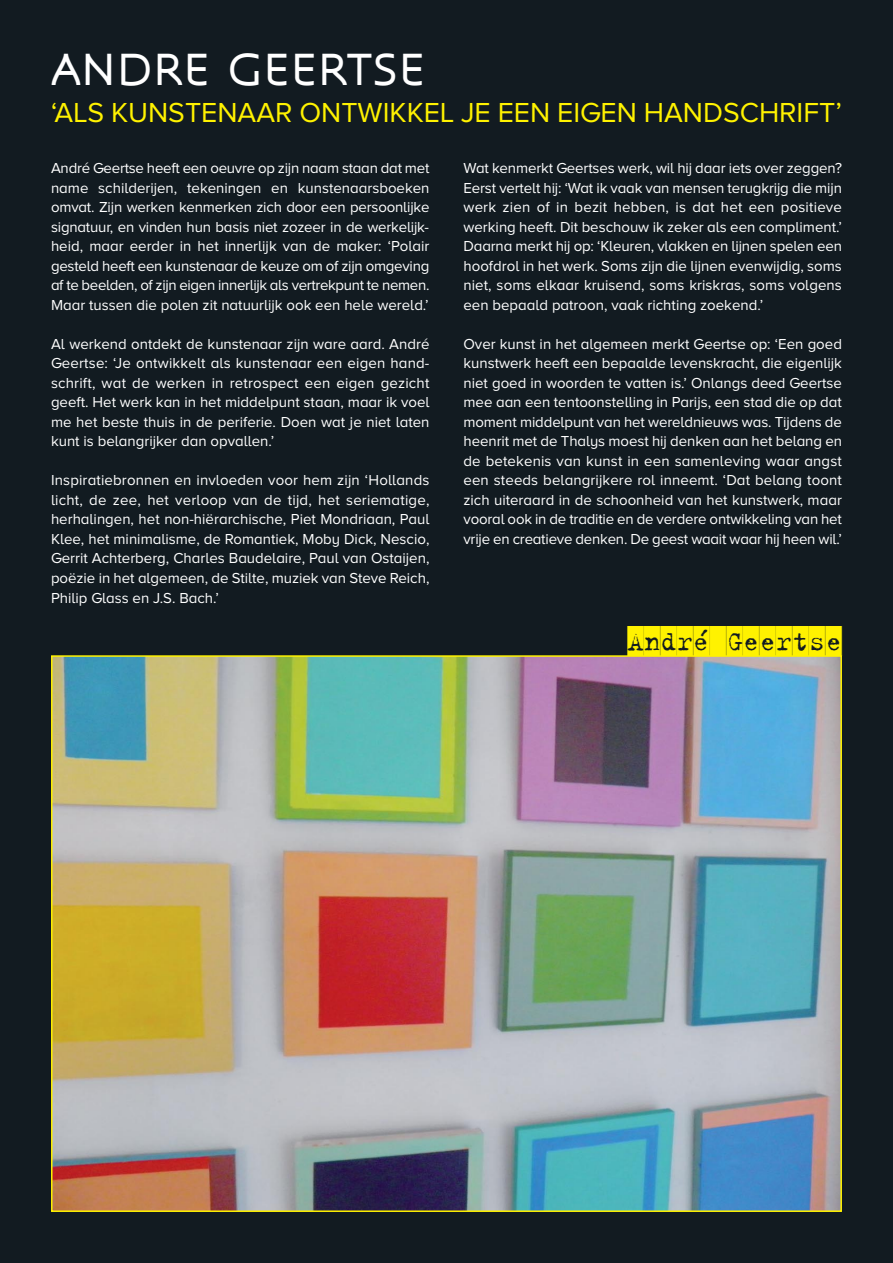
<style>
.page{position:relative;width:893px;height:1263px;background:#121b21}
.page>*{position:absolute;margin:0;border:0;box-sizing:border-box;transform-origin:0 0}
.t1{font:42px "Espace Enny";color:#fff}
.t2{font:30px "Trixie Cameo";color:#fff200}
.t3{font:28.5px "Proxima Nova A";color:#fff200}
.t4{font:15px/19.5px "Proxima Nova A";color:#fff;text-align:justify}
</style>
<div class="page">
<img style="left:54px;top:658px;width:785px;height:551px">
<h1 class="t1" style="left:51px;top:53px;width:376px">ANDRE GEERTSE</h1>
<h3 class="t3" style="left:51px;top:103px;width:792px">‘ALS KUNSTENAAR ONTWIKKEL JE EEN EIGEN HANDSCHRIFT’</h3>
<p class="t4" style="left:51px;top:160px;width:380px">André Geertse heeft een oeuvre op zijn naam staan dat met name schilderijen, tekeningen en kunstenaarsboeken omvat. Zijn werken kenmerken zich door een persoonlijke signatuur, en vinden hun basis niet zozeer in de werkelijk&shy;heid, maar eerder in het innerlijk van de maker: ‘Polair gesteld heeft een kunstenaar de keuze om of zijn omgeving af te beelden, of zijn eigen innerlijk als vertrekpunt te nemen.<br>Maar tussen die polen zit natuurlijk ook een hele wereld.’</p>
<p class="t4" style="left:51px;top:336px;width:380px">Al werkend ontdekt de kunstenaar zijn ware aard. André Geertse: ‘Je ontwikkelt als kunstenaar een eigen hand&shy;schrift, wat de werken in retrospect een eigen gezicht geeft. Het werk kan in het middelpunt staan, maar ik voel me het beste thuis in de periferie. Doen wat je niet laten kunt is belangrijker dan opvallen.’</p>
<p class="t4" style="left:51px;top:472px;width:380px">Inspiratiebronnen en invloeden voor hem zijn ‘Hollands licht, de zee, het verloop van de tijd, het seriematige, herhalingen, het non-hiërarchische, Piet Mondriaan, Paul Klee, het minimalisme, de Romantiek, Moby Dick, Nescio, Gerrit Achterberg, Charles Baudelaire, Paul van Ostaijen, poëzie in het algemeen, de Stilte, muziek van Steve Reich, Philip Glass en J.S. Bach.’</p>
<p class="t4" style="left:463px;top:160px;width:380px">Wat kenmerkt Geertses werk, wil hij daar iets over zeggen?<br>Eerst vertelt hij: ‘Wat ik vaak van mensen terugkrijg die mijn werk zien of in bezit hebben, is dat het een positieve werking heeft. Dit beschouw ik zeker als een compliment.’ Daarna merkt hij op: ‘Kleuren, vlakken en lijnen spelen een hoofdrol in het werk. Soms zijn die lijnen evenwijdig, soms niet, soms elkaar kruisend, soms kriskras, soms volgens een bepaald patroon, vaak richting zoekend.’</p>
<p class="t4" style="left:463px;top:336px;width:380px">Over kunst in het algemeen merkt Geertse op: ‘Een goed kunstwerk heeft een bepaalde levenskracht, die eigenlijk niet goed in woorden te vatten is.’ Onlangs deed Geertse mee aan een tentoonstelling in Parijs, een stad die op dat moment middelpunt van het wereldnieuws was. Tijdens de heenrit met de Thalys moest hij denken aan het belang en de betekenis van kunst in een samenleving waar angst een steeds belangrijkere rol inneemt. ‘Dat belang toont zich uiteraard in de schoonheid van het kunstwerk, maar vooral ook in de traditie en de verdere ontwikkeling van het vrije en creatieve denken. De geest waait waar hij heen wil.’</p>
<h2 class="t2" style="left:627px;top:622px;width:216px">ANDRÉ GEERTSE</h2>
</div>
